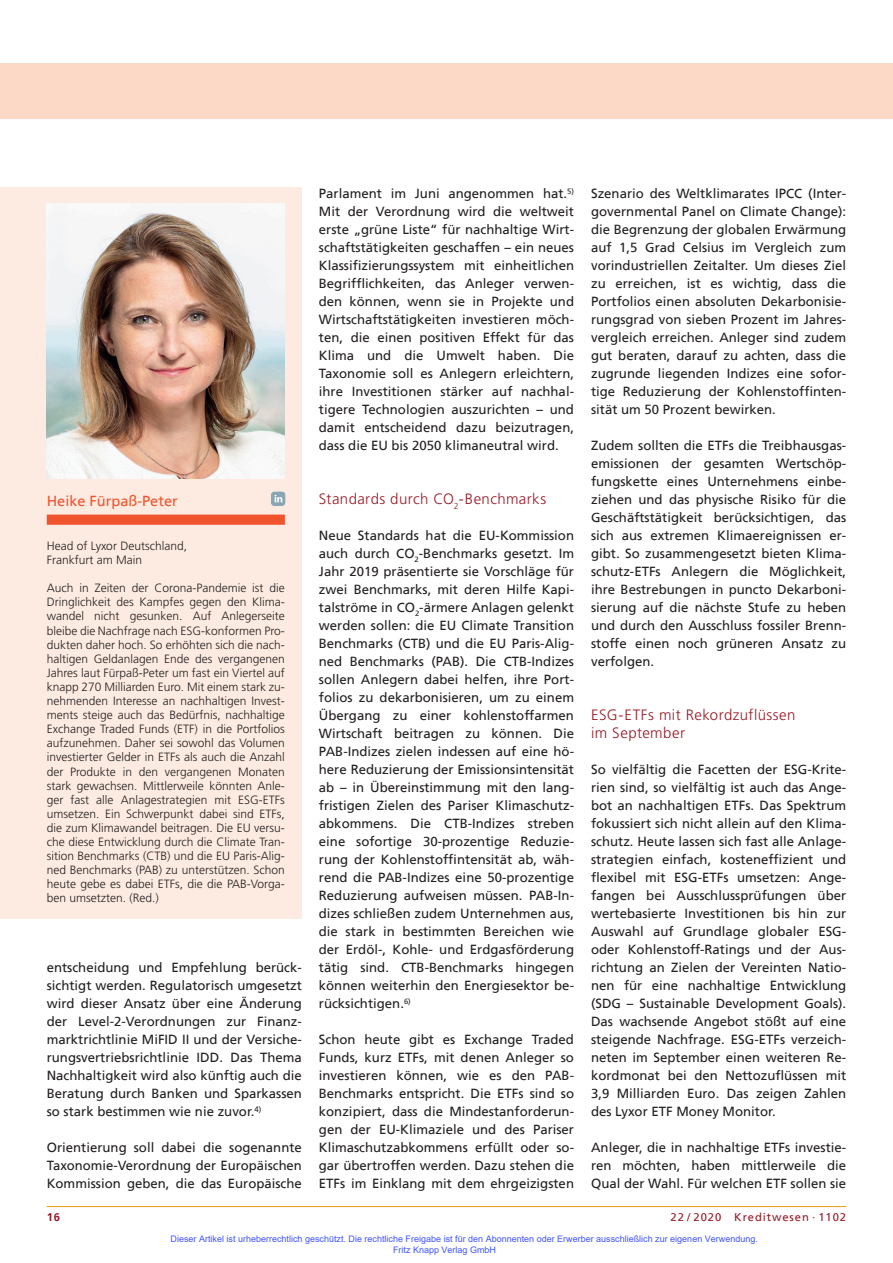
<style>
.page{position:relative;width:893px;height:1263px;background:#fff}
.page>*{position:absolute;margin:0;border:0;box-sizing:border-box;transform-origin:0 0}
.t1{font:300 15px/18px "Frutiger";letter-spacing:.025em;color:#981a26}
.t2{font:14.55px "Frutiger";color:#f0542e}
.t3{font:13.2px/18px "Frutiger";color:#231f20;text-align:justify}
.t4{font:300 12px/14.1px "Frutiger";color:#231f20}
.t5{font:11.25px "Frutiger";letter-spacing:.08em;color:#981a26}
.t6{font:700 11.25px "Frutiger";color:#981a26}
.t7{font:9px/10.8px "Arial";color:#4054ff}
</style>
<div class="page">
<div style="left:0;top:64px;width:893px;height:55px;background:#fcd9c7"></div>
<hr style="left:47px;top:1206px;width:799px;height:1px;background:#f1a31e">
<div style="left:0;top:187px;width:302px;height:731px;background:#fdebe1"></div>
<div style="left:47px;top:514px;width:238px;height:11px;background:#f0542e"></div>
<img style="left:47px;top:204px;width:238px;height:274px">
<svg style="left:271px;top:491px;width:15px;height:15px"></svg>
<p class="t2" style="left:47px;top:494px;width:132px">Heike Fürpaß-Peter</p>
<p class="t4" style="left:47px;top:539px;width:142px">Head of Lyxor Deutschland,<br>Frankfurt am Main</p>
<p class="t4" style="left:47px;top:581px;width:240px;text-align:justify">Auch in Zeiten der Corona-Pandemie ist die Dringlichkeit des Kampfes gegen den Klima&shy;wandel nicht gesunken. Auf Anlegerseite bleibe die Nachfrage nach ESG-konformen Pro&shy;dukten daher hoch. So erhöhten sich die nach&shy;haltigen Geldanlagen Ende des vergangenen Jahres laut Fürpaß-Peter um fast ein Viertel auf knapp 270 Milliarden Euro. Mit einem stark zu&shy;nehmenden Interesse an nachhaltigen Invest&shy;ments steige auch das Bedürfnis, nachhaltige Exchange Traded Funds (ETF) in die Portfolios aufzunehmen. Daher sei sowohl das Volumen investierter Gelder in ETFs als auch die Anzahl der Produkte in den vergangenen Monaten stark gewachsen. Mittlerweile könnten Anle&shy;ger fast alle Anlagestrategien mit ESG-ETFs umsetzen. Ein Schwerpunkt dabei sind ETFs, die zum Klimawandel beitragen. Die EU versu&shy;che diese Entwicklung durch die Climate Tran&shy;sition Benchmarks (CTB) und die EU Paris-Alig&shy;ned Benchmarks (PAB) zu unterstützen. Schon heute gebe es dabei ETFs, die die PAB-Vorga&shy;ben umsetzten. (Red.)</p>
<p class="t3" style="left:47px;top:959px;width:257px">entscheidung und Empfehlung berück&shy;sichtigt werden. Regulatorisch umgesetzt wird dieser Ansatz über eine Änderung der Level-2-Verordnungen zur Finanz&shy;marktrichtlinie MiFID II und der Versiche&shy;rungsvertriebsrichtlinie IDD. Das Thema Nachhaltigkeit wird also künftig auch die Beratung durch Banken und Sparkassen so stark bestimmen wie nie zuvor.<sup>4)</sup></p>
<p class="t3" style="left:47px;top:1139px;width:257px">Orientierung soll dabei die sogenannte Taxonomie-Verordnung der Europäischen Kommission geben, die das Europäische</p>
<p class="t3" style="left:319px;top:185px;width:257px">Parlament im Juni angenommen hat.<sup>5)<br></sup>Mit der Verordnung wird die weltweit erste „grüne Liste“ für nachhaltige Wirt&shy;schaftstätigkeiten geschaffen – ein neues Klassifizierungssystem mit einheitlichen Begrifflichkeiten, das Anleger verwen&shy;den können, wenn sie in Projekte und Wirtschaftstätigkeiten investieren möch&shy;ten, die einen positiven Effekt für das Klima und die Umwelt haben. Die Taxonomie soll es Anlegern erleichtern, ihre Investitionen stärker auf nachhal&shy;tigere Technologien auszurichten – und damit entscheidend dazu beizutragen, dass die EU bis 2050 klimaneutral wird.</p>
<p class="t1" style="left:319px;top:490px;width:229px">Standards durch CO<sub>2</sub>-Benchmarks</p>
<p class="t3" style="left:319px;top:527px;width:257px">Neue Standards hat die EU-Kommission auch durch CO<sub>2</sub>-Benchmarks gesetzt. Im Jahr 2019 präsentierte sie Vorschläge für zwei Benchmarks, mit deren Hilfe Kapi&shy;talströme in CO<sub>2</sub>-ärmere Anlagen gelenkt werden sollen: die EU Climate Transition Benchmarks (CTB) und die EU Paris-Alig&shy;ned Benchmarks (PAB). Die CTB-Indizes sollen Anlegern dabei helfen, ihre Port&shy;folios zu dekarbonisieren, um zu einem Übergang zu einer kohlenstoffarmen Wirtschaft beitragen zu können. Die PAB-Indizes zielen indessen auf eine hö&shy;here Reduzierung der Emissionsintensität ab – in Übereinstimmung mit den lang&shy;fristigen Zielen des Pariser Klimaschutz&shy;abkommens. Die CTB-Indizes streben eine sofortige 30-prozentige Reduzie&shy;rung der Kohlenstoffintensität ab, wäh&shy;rend die PAB-Indizes eine 50-prozentige Reduzierung aufweisen müssen. PAB-In&shy;dizes schließen zudem Unternehmen aus, die stark in bestimmten Bereichen wie der Erdöl-, Kohle- und Erdgasförderung tätig sind. CTB-Benchmarks hingegen können weiterhin den Energiesektor be&shy;rücksichtigen.<sup>6)</sup></p>
<p class="t3" style="left:319px;top:1031px;width:257px">Schon heute gibt es Exchange Traded Funds, kurz ETFs, mit denen Anleger so investieren können, wie es den PAB-Benchmarks entspricht. Die ETFs sind so konzipiert, dass die Mindestanforderun&shy;gen der EU-Klimaziele und des Pariser Klimaschutzabkommens erfüllt oder so&shy;gar übertroffen werden. Dazu stehen die ETFs im Einklang mit dem ehrgeizigsten</p>
<p class="t3" style="left:591px;top:185px;width:257px">Szenario des Weltklimarates IPCC (Inter&shy;governmental Panel on Climate Change): die Begrenzung der globalen Erwärmung auf 1,5 Grad Celsius im Vergleich zum vorindustriellen Zeitalter. Um dieses Ziel zu erreichen, ist es wichtig, dass die Portfolios einen absoluten Dekarbonisie&shy;rungsgrad von sieben Prozent im Jahres&shy;vergleich erreichen. Anleger sind zudem gut beraten, darauf zu achten, dass die zugrunde liegenden Indizes eine sofor&shy;tige Reduzierung der Kohlenstoffinten&shy;sität um 50 Prozent bewirken.</p>
<p class="t3" style="left:591px;top:437px;width:257px">Zudem sollten die ETFs die Treibhausgas&shy;emissionen der gesamten Wertschöp&shy;fungskette eines Unternehmens einbe&shy;ziehen und das physische Risiko für die Geschäftstätigkeit berücksichtigen, das sich aus extremen Klimaereignissen er&shy;gibt. So zusammengesetzt bieten Klima&shy;schutz-ETFs Anlegern die Möglichkeit, ihre Bestrebungen in puncto Dekarboni&shy;sierung auf die nächste Stufe zu heben und durch den Ausschluss fossiler Brenn&shy;stoffe einen noch grüneren Ansatz zu verfolgen.</p>
<p class="t1" style="left:591px;top:706px;width:206px">ESG-ETFs mit Rekordzuflüssen im September</p>
<p class="t3" style="left:591px;top:761px;width:257px">So vielfältig die Facetten der ESG-Krite&shy;rien sind, so vielfältig ist auch das Ange&shy;bot an nachhaltigen ETFs. Das Spektrum fokussiert sich nicht allein auf den Klima&shy;schutz. Heute lassen sich fast alle Anlage&shy;strategien einfach, kosteneffizient und flexibel mit ESG-ETFs umsetzen: Ange&shy;fangen bei Ausschlussprüfungen über wertebasierte Investitionen bis hin zur Auswahl auf Grundlage globaler ESG&shy;oder Kohlenstoff-Ratings und der Aus&shy;richtung an Zielen der Vereinten Natio&shy;nen für eine nachhaltige Entwicklung (SDG – Sustainable Development Goals).<br>Das wachsende Angebot stößt auf eine steigende Nachfrage. ESG-ETFs verzeich&shy;neten im September einen weiteren Re&shy;kordmonat bei den Nettozuflüssen mit 3,9 Milliarden Euro. Das zeigen Zahlen des Lyxor ETF Money Monitor.</p>
<p class="t3" style="left:591px;top:1139px;width:257px">Anleger, die in nachhaltige ETFs investie&shy;ren möchten, haben mittlerweile die Qual der Wahl. Für welchen ETF sollen sie</p>
<p class="t6" style="left:47px;top:1211px;width:15px">16</p>
<p class="t5" style="left:671px;top:1211px;width:177px">22 / 2020 Kreditwesen · 1102</p>
<p class="t7" style="left:393px;top:1233px;width:366px;text-indent:-223px">Dieser Artikel ist urheberrechtlich geschützt. Die rechtliche Freigabe ist für den Abonnenten oder Erwerber ausschließlich zur eigenen Verwendung.<br>Fritz Knapp Verlag GmbH</p>
</div>
